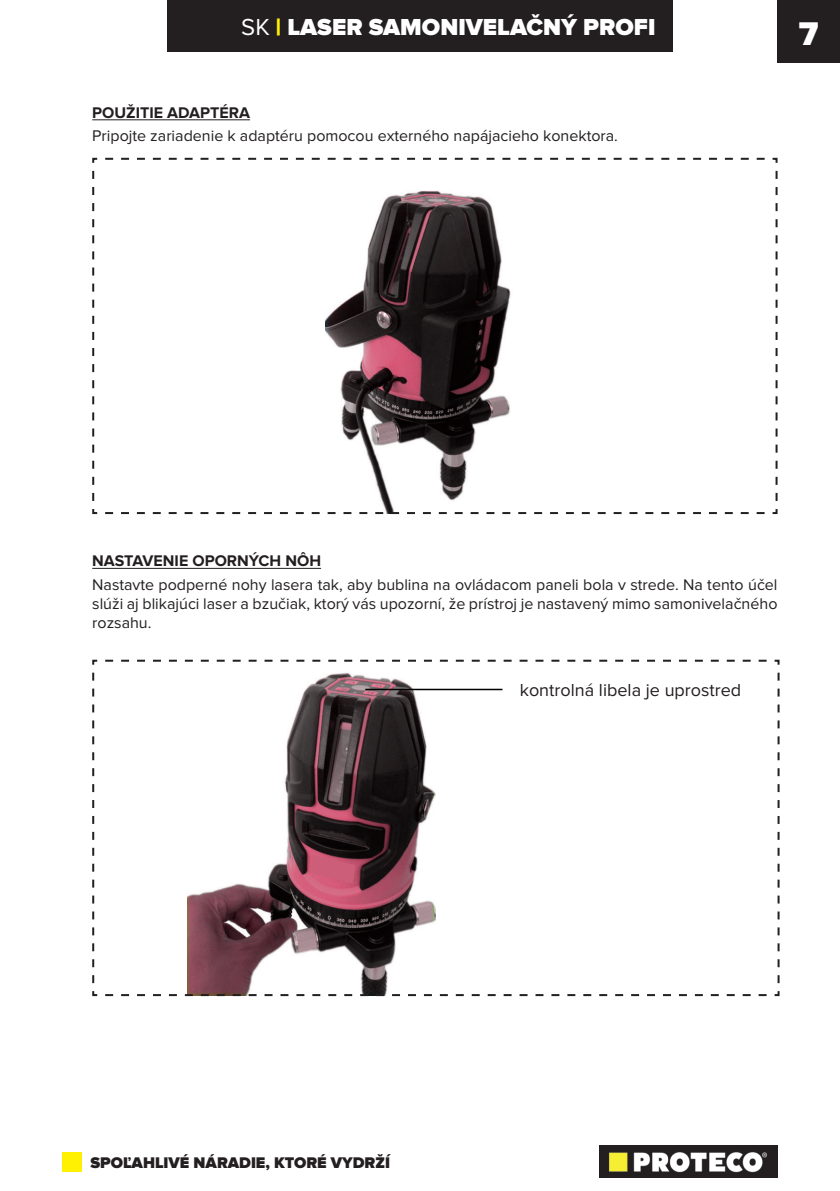
<style>
.page{position:relative;width:840px;height:1191px;background:#fff}
.page>*{position:absolute;margin:0;border:0;box-sizing:border-box;transform-origin:0 0}
.t1{font:900 34px "Proxima Nova";color:#fff}
.t2{font:900 24px "Proxima Nova";color:#fff}
.t3{font:20.2px "Arial";color:#000001}
.t4{font:18px "Proxima Nova";color:#231f20}
.t5{font:16px/19.2px "Proxima Nova";color:#231f20;text-align:justify}
.t6{font:700 16px "Proxima Nova";color:#231f20}
.t7{font:900 16px "Proxima Nova";color:#231f20}
.s1{font-weight:400}
.s2{color:#fff101}
</style>
<div class="page">
<div style="left:777px;top:0;width:62px;height:62px;background:#231f20"></div>
<div style="left:167px;top:0;width:505px;height:51px;background:#231f20"></div>
<img style="left:599px;top:1145px;width:178px;height:33px">
<div style="left:62px;top:1152px;width:20px;height:19px;background:#fff101"></div>
<hr style="left:92px;top:119px;width:158px;height:1px;background:#231f20">
<svg style="left:92px;top:157px;width:686px;height:358px"></svg>
<svg style="left:329px;top:183px;width:182px;height:328px"></svg>
<hr style="left:92px;top:568px;width:229px;height:1px;background:#231f20">
<svg style="left:92px;top:659px;width:688px;height:338px"></svg>
<div style="left:509px;top:676px;width:242px;height:26px;background:#fff"></div>
<svg style="left:189px;top:673px;width:242px;height:320px"></svg>
<h2 class="t2" style="left:241px;top:13px;width:415px"><span class="s1">SK</span> <span class="s2">|</span> LASER SAMONIVELAČNÝ PROFI</h2>
<h1 class="t1" style="left:798px;top:14px;width:21px">7</h1>
<p class="t6" style="left:92px;top:103px;width:159px">POUŽITIE ADAPTÉRA</p>
<p class="t5" style="left:92px;top:127px;width:527px">Pripojte zariadenie k adaptéru pomocou externého napájacieho konektora.</p>
<p class="t6" style="left:92px;top:551px;width:230px">NASTAVENIE OPORNÝCH NÔH</p>
<p class="t5" style="left:92px;top:575px;width:686px">Nastavte podperné nohy lasera tak, aby bublina na ovládacom paneli bola v strede. Na tento účel slúži aj blikajúci laser a bzučiak, ktorý vás upozorní, že prístroj je nastavený mimo samonivelačného rozsahu.</p>
<p class="t3" style="left:518px;top:675px;width:87px">uprostřed</p>
<p class="t4" style="left:519px;top:682px;width:223px">kontrolná libela je uprostred</p>
<p class="t7" style="left:90px;top:1153px;width:301px">SPOĽAHLIVÉ NÁRADIE, KTORÉ VYDRŽÍ</p>
</div>
